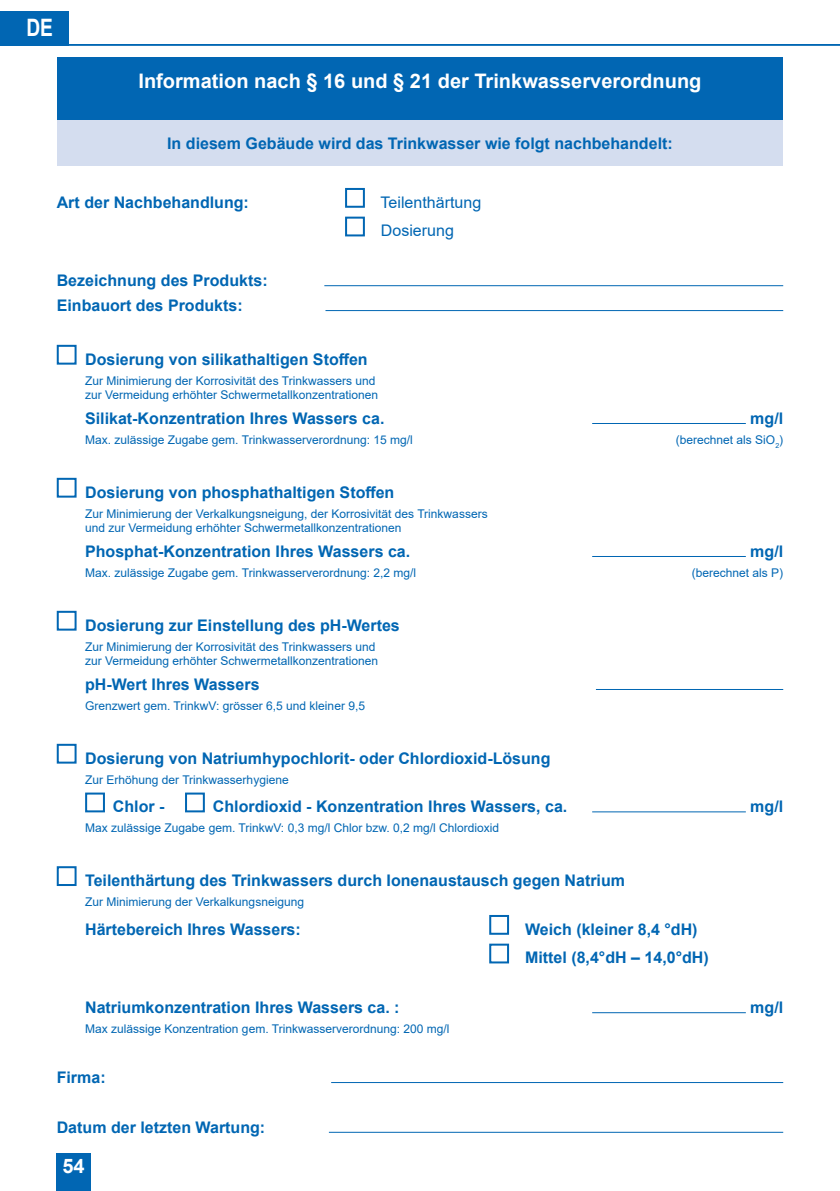
<style>
.page{position:relative;width:840px;height:1191px;background:#fff}
.page>*{position:absolute;margin:0;border:0;box-sizing:border-box;transform-origin:0 0}
.t1{font:700 24px "Arial";color:#fff;scale:.8 1}
.t2{font:700 22px "Arial";color:#0166b3}
.t3{font:700 20px "Arial";color:#fff}
.t4{font:700 16px/24.8px "Arial";color:#0166b3}
.t5{font:16px/28.6px "Arial";color:#0166b3}
.t6{font:12px/14.4px "Arial";color:#0166b3}
</style>
<div class="page">
<hr style="left:0;top:44px;width:839px;height:2px;background:#0166b3">
<div style="left:57px;top:1153px;width:34px;height:38px;background:#0166b3"></div>
<div style="left:0;top:11px;width:68px;height:34px;background:#0166b3"></div>
<div style="left:58px;top:109px;width:724px;height:57px;background:#d4ddef"></div>
<div style="left:58px;top:57px;width:724px;height:63px;background:#0166b3"></div>
<div style="left:345px;top:188px;width:19px;height:20px;background:#fff;border:2px solid #0166b3"></div>
<div style="left:345px;top:217px;width:19px;height:19px;background:#fff;border:2px solid #0166b3"></div>
<hr style="left:324px;top:285px;width:458px;height:1px;background:#0166b3">
<hr style="left:325px;top:310px;width:457px;height:1px;background:#0166b3">
<div style="left:57px;top:345px;width:19px;height:19px;background:#fff;border:2px solid #0166b3"></div>
<hr style="left:592px;top:423px;width:153px;height:1px;background:#0166b3">
<div style="left:57px;top:478px;width:19px;height:19px;background:#fff;border:2px solid #0166b3"></div>
<hr style="left:592px;top:556px;width:153px;height:1px;background:#0166b3">
<div style="left:57px;top:611px;width:19px;height:19px;background:#fff;border:2px solid #0166b3"></div>
<hr style="left:595px;top:689px;width:187px;height:1px;background:#0166b3">
<div style="left:57px;top:744px;width:19px;height:19px;background:#fff;border:2px solid #0166b3"></div>
<div style="left:85px;top:792px;width:20px;height:20px;background:#fff;border:2px solid #0166b3"></div>
<div style="left:185px;top:792px;width:20px;height:20px;background:#fff;border:2px solid #0166b3"></div>
<hr style="left:592px;top:811px;width:153px;height:1px;background:#0166b3">
<div style="left:57px;top:866px;width:19px;height:20px;background:#fff;border:2px solid #0166b3"></div>
<div style="left:489px;top:915px;width:19px;height:19px;background:#fff;border:2px solid #0166b3"></div>
<div style="left:489px;top:943px;width:19px;height:20px;background:#fff;border:2px solid #0166b3"></div>
<hr style="left:592px;top:1012px;width:153px;height:1px;background:#0166b3">
<hr style="left:331px;top:1082px;width:451px;height:1px;background:#0166b3">
<hr style="left:329px;top:1131px;width:453px;height:1px;background:#0166b3">
<h1 class="t1" style="left:26px;top:11px;width:35px">DE</h1>
<h3 class="t3" style="left:138px;top:67px;width:564px">Information nach § 16 und § 21 der Trinkwasserverordnung</h3>
<h2 class="t2" style="left:295px;top:116px;width:26px">17</h2>
<h3 class="t4" style="left:167px;top:131px;width:507px">In diesem Gebäude wird das Trinkwasser wie folgt nachbehandelt:</h3>
<h3 class="t4" style="left:57px;top:190px;width:194px">Art der Nachbehandlung:</h3>
<h3 class="t5" style="left:380px;top:188px;width:102px">Teilenthärtung<br>Dosierung</h3>
<h3 class="t4" style="left:57px;top:268px;width:212px">Bezeichnung des Produkts:<br>Einbauort des Produkts:</h3>
<h3 class="t4" style="left:85px;top:347px;width:284px">Dosierung von silikathaltigen Stoffen</h3>
<p class="t6" style="left:85px;top:373px;width:294px">Zur Minimierung der Korrosivität des Trinkwassers und zur Vermeidung erhöhter Schwermetallkonzentrationen</p>
<h3 class="t4" style="left:85px;top:406px;width:301px">Silikat-Konzentration Ihres Wassers ca.</h3>
<h3 class="t4" style="left:749px;top:406px;width:34px">mg/l</h3>
<p class="t6" style="left:85px;top:432px;width:329px">Max. zulässige Zugabe gem. Trinkwasserverordnung: 15 mg/l</p>
<p class="t6" style="left:675px;top:432px;width:109px">(berechnet als SiO<sub>2</sub>)</p>
<h3 class="t4" style="left:85px;top:480px;width:310px">Dosierung von phosphathaltigen Stoffen</h3>
<p class="t6" style="left:85px;top:506px;width:404px">Zur Minimierung der Verkalkungsneigung, der Korrosivität des Trinkwassers und zur Vermeidung erhöhter Schwermetallkonzentrationen</p>
<h3 class="t4" style="left:85px;top:539px;width:326px">Phosphat-Konzentration Ihres Wassers ca.</h3>
<h3 class="t4" style="left:749px;top:539px;width:34px">mg/l</h3>
<p class="t6" style="left:85px;top:565px;width:332px">Max. zulässige Zugabe gem. Trinkwasserverordnung: 2,2 mg/l</p>
<p class="t6" style="left:691px;top:565px;width:93px">(berechnet als P)</p>
<h3 class="t4" style="left:85px;top:613px;width:316px">Dosierung zur Einstellung des pH-Wertes</h3>
<p class="t6" style="left:85px;top:639px;width:294px">Zur Minimierung der Korrosivität des Trinkwassers und zur Vermeidung erhöhter Schwermetallkonzentrationen</p>
<h3 class="t4" style="left:85px;top:672px;width:176px">pH-Wert Ihres Wassers</h3>
<p class="t6" style="left:85px;top:698px;width:281px">Grenzwert gem. TrinkwV: grösser 6,5 und kleiner 9,5</p>
<h3 class="t4" style="left:85px;top:746px;width:466px">Dosierung von Natriumhypochlorit- oder Chlordioxid-Lösung</h3>
<p class="t6" style="left:85px;top:772px;width:205px">Zur Erhöhung der Trinkwasserhygiene</p>
<h3 class="t4" style="left:113px;top:794px;width:53px">Chlor -</h3>
<h3 class="t4" style="left:213px;top:794px;width:356px">Chlordioxid - Konzentration Ihres Wassers, ca.</h3>
<h3 class="t4" style="left:749px;top:794px;width:34px">mg/l</h3>
<p class="t6" style="left:85px;top:821px;width:415px">Max zulässige Zugabe gem. TrinkwV: 0,3 mg/l Chlor bzw. 0,2 mg/l Chlordioxid</p>
<h3 class="t4" style="left:85px;top:868px;width:541px">Teilenthärtung des Trinkwassers durch Ionenaustausch gegen Natrium</h3>
<p class="t6" style="left:85px;top:894px;width:220px">Zur Minimierung der Verkalkungsneigung</p>
<h3 class="t4" style="left:85px;top:917px;width:217px">Härtebereich Ihres Wassers:</h3>
<h3 class="t4" style="left:524px;top:915px;width:185px;line-height:28.6px">Weich (kleiner 8,4 °dH)<br>Mittel (8,4°dH – 14,0°dH)</h3>
<h3 class="t4" style="left:85px;top:995px;width:316px">Natriumkonzentration Ihres Wassers ca. :</h3>
<h3 class="t4" style="left:749px;top:995px;width:34px">mg/l</h3>
<p class="t6" style="left:85px;top:1021px;width:366px">Max zulässige Konzentration gem. Trinkwasserverordnung: 200 mg/l</p>
<h3 class="t4" style="left:57px;top:1065px;width:50px">Firma:</h3>
<h3 class="t4" style="left:57px;top:1115px;width:210px">Datum der letzten Wartung:</h3>
<h3 class="t3" style="left:62px;top:1152px;width:24px">54</h3>
</div>
